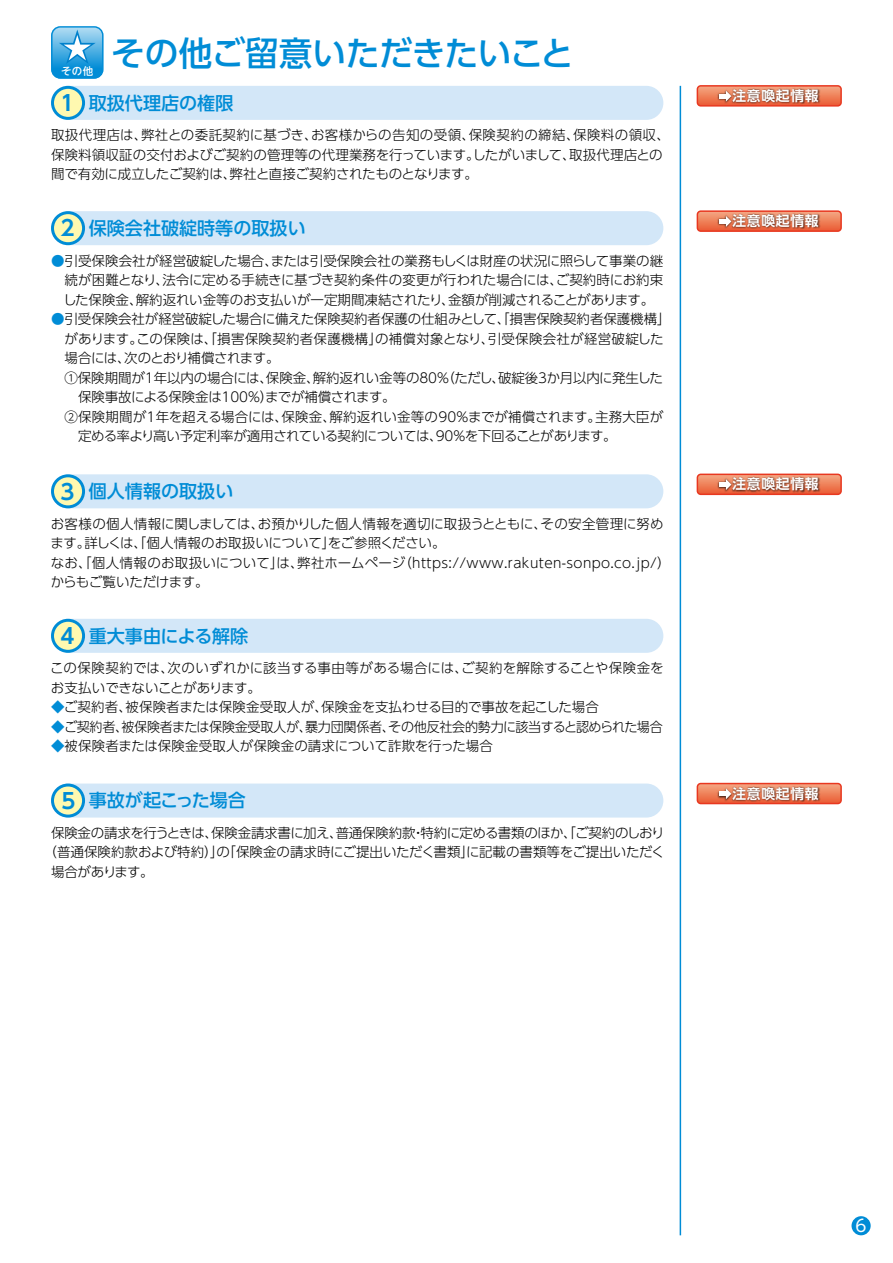
<style>
.page{position:relative;width:893px;height:1263px;background:#fff}
.page>*{position:absolute;margin:0;border:0;box-sizing:border-box;transform-origin:0 0}
.t1{font:500 33.75px "UD Shin Go Pro";letter-spacing:-.01em;color:#008cd6}
.t2{font:500 18px "UD Shin Go Pro";color:#008cd6}
.t3{font:16.8px "UD Shin Go Pro";color:#fff}
.t4{font:700 13.8px "UD Shin Go Pro De";letter-spacing:.05em;color:#fff}
.t5{font:300 13.5px/19.5px "UD Shin Go Pro";letter-spacing:-.01em;color:#000;text-align:justify}
.t6{font:300 13.5px/19.5px "UD Shin Go Pro";letter-spacing:.01em;color:#000}
.t7{font:300 13.5px "UD Shin Go Pro";letter-spacing:-.045em;color:#000}
.t8{font:300 13.5px "UD Shin Go Pro";letter-spacing:.02em;color:#000}
.t9{font:300 13.5px "UD Shin Go Pro";letter-spacing:.015em;color:#000}
.t10{font:300 13.5px "UD Shin Go Pro";letter-spacing:-.04em;color:#000}
.t11{font:500 10.5px "UD Shin M Go Pro";color:#fff}
.s1{font-family:"UD Shin Go Pro De";font-weight:700;font-size:21.3px}
.s2{color:#008cd6}
</style>
<div class="page">
<div style="left:51px;top:211px;width:612px;height:34px;background:#d3e7f8;border-radius:17px"></div>
<svg style="left:51px;top:211px;width:34px;height:34px"></svg>
<div style="left:51px;top:86px;width:612px;height:34px;background:#d3e7f8;border-radius:17px"></div>
<svg style="left:51px;top:86px;width:34px;height:34px"></svg>
<div style="left:51px;top:474px;width:612px;height:34px;background:#d3e7f8;border-radius:17px"></div>
<svg style="left:51px;top:474px;width:34px;height:34px"></svg>
<div style="left:51px;top:619px;width:612px;height:34px;background:#d3e7f8;border-radius:17px"></div>
<svg style="left:51px;top:619px;width:34px;height:34px"></svg>
<div style="left:51px;top:783px;width:612px;height:34px;background:#d3e7f8;border-radius:17px"></div>
<svg style="left:51px;top:783px;width:34px;height:34px"></svg>
<div style="left:51px;top:26px;width:53px;height:53px;border:2px solid #008cd6;border-radius:9px"></div>
<svg style="left:52px;top:27px;width:51px;height:51px;background:#4faee2"></svg>
<hr style="left:680px;top:86px;width:1px;height:1149px;background:#008cd6">
<div style="left:697px;top:85px;width:145px;height:22px;border:2px solid #e83820;border-radius:3px"></div>
<img style="left:717px;top:106px;width:105px;height:1px">
<svg style="left:697px;top:86px;width:144px;height:20px;background:#c8694b"></svg>
<div style="left:697px;top:210px;width:145px;height:22px;border:2px solid #e83820;border-radius:3px"></div>
<img style="left:717px;top:231px;width:105px;height:1px">
<svg style="left:697px;top:211px;width:144px;height:20px;background:#c8694b"></svg>
<img style="left:717px;top:803px;width:105px;height:2px">
<svg style="left:697px;top:783px;width:144px;height:20px;background:#c8694b"></svg>
<img style="left:717px;top:494px;width:105px;height:2px">
<svg style="left:697px;top:474px;width:144px;height:20px;background:#c7684a"></svg>
<div style="left:851px;top:1216px;width:20px;height:19px;background:#008cd6;border-radius:50%"></div>
<p class="t11" style="left:61px;top:63px;width:34px">その他</p>
<h1 class="t1" style="left:111px;top:25px;width:464px">その他ご留意いただきたいこと</h1>
<h2 class="t2" style="left:61px;top:88px;width:174px"><span class="s1">1</span> 取扱代理店の権限</h2>
<p class="t6" style="left:51px;top:125px;width:620px">取扱代理店は、弊社との委託契約に基づき、お客様からの告知の受領、保険契約の締結、保険料の領収、保険料領収証の交付およびご契約の管理等の代理業務を行っています。したがいまして、取扱代理店との間で有効に成立したご契約は、弊社と直接ご契約されたものとなります。</p>
<h2 class="t2" style="left:61px;top:214px;width:247px"><span class="s1">2</span> 保険会社破綻時等の取扱い</h2>
<p class="t5" style="left:63px;top:250px;width:602px;text-indent:-12px"><span class="s2">●</span>引受保険会社が経営破綻した場合、または引受保険会社の業務もしくは財産の状況に照らして事業の継続が困難となり、法令に定める手続きに基づき契約条件の変更が行われた場合には、ご契約時にお約束した保険金、解約返れい金等のお支払いが一定期間凍結されたり、金額が削減されることがあります。</p>
<p class="t5" style="left:51px;top:309px;width:621px"><span class="s2">●</span>引受保険会社が経営破綻した場合に備えた保険契約者保護の仕組みとして、「損害保険契約者保護機構」</p>
<p class="t8" style="left:65px;top:327px;width:601px">があります。この保険は、「損害保険契約者保護機構」の補償対象となり、引受保険会社が経営破綻した</p>
<p class="t7" style="left:65px;top:347px;width:217px">場合には、次のとおり補償されます。</p>
<p class="t5" style="left:65px;top:367px;width:600px">①保険期間が1年以内の場合には、保険金、解約返れい金等の80%（ただし、破綻後3か月以内に発生した</p>
<p class="t5" style="left:78px;top:387px;width:319px">保険事故による保険金は100%）までが補償されます。</p>
<p class="t9" style="left:65px;top:405px;width:600px">②保険期間が1年を超える場合には、保険金、解約返れい金等の90%までが補償されます。主務大臣が</p>
<p class="t7" style="left:78px;top:425px;width:540px">定める率より高い予定利率が適用されている契約については、90%を下回ることがあります。</p>
<h2 class="t2" style="left:61px;top:477px;width:174px"><span class="s1">3</span> 個人情報の取扱い</h2>
<p class="t6" style="left:51px;top:513px;width:622px">お客様の個人情報に関しましては、お預かりした個人情報を適切に取扱うとともに、その安全管理に努めます。詳しくは、「個人情報のお取扱いについて」をご参照ください。<br>なお、「個人情報のお取扱いについて」は、弊社ホームページ（https://www.rakuten-sonpo.co.jp/）からもご覧いただけます。</p>
<h2 class="t2" style="left:61px;top:621px;width:189px"><span class="s1">4</span> 重大事由による解除</h2>
<p class="t6" style="left:50px;top:658px;width:615px">この保険契約では、次のいずれかに該当する事由等がある場合には、ご契約を解除することや保険金をお支払いできないことがあります。</p>
<p class="t5" style="left:51px;top:697px;width:549px"><span class="s2">◆</span>ご契約者、被保険者または保険金受取人が、保険金を支払わせる目的で事故を起こした場合</p>
<p class="t5" style="left:51px;top:716px;width:613px"><span class="s2">◆</span>ご契約者、被保険者または保険金受取人が、暴力団関係者、その他反社会的勢力に該当すると認められた場合</p>
<p class="t6" style="left:51px;top:736px;width:443px"><span class="s2">◆</span>被保険者または保険金受取人が保険金の請求について詐欺を行った場合</p>
<h2 class="t2" style="left:61px;top:786px;width:186px"><span class="s1">5</span> 事故が起こった場合</h2>
<p class="t5" style="left:51px;top:822px;width:615px">保険金の請求を行うときは、保険金請求書に加え、普通保険約款・特約に定める書類のほか、「ご契約のしおり</p>
<p class="t5" style="left:44px;top:842px;width:623px">（普通保険約款および特約）」の「保険金の請求時にご提出いただく書類」に記載の書類等をご提出いただく</p>
<p class="t10" style="left:51px;top:861px;width:111px">場合があります。　</p>
<p class="t4" style="left:732px;top:84px;width:88px">注意喚起情報</p>
<p class="t4" style="left:732px;top:210px;width:88px">注意喚起情報</p>
<p class="t4" style="left:732px;top:473px;width:88px">注意喚起情報</p>
<p class="t4" style="left:732px;top:782px;width:88px">注意喚起情報</p>
<p class="t3" style="left:855px;top:1212px;width:13px">6</p>
</div>
